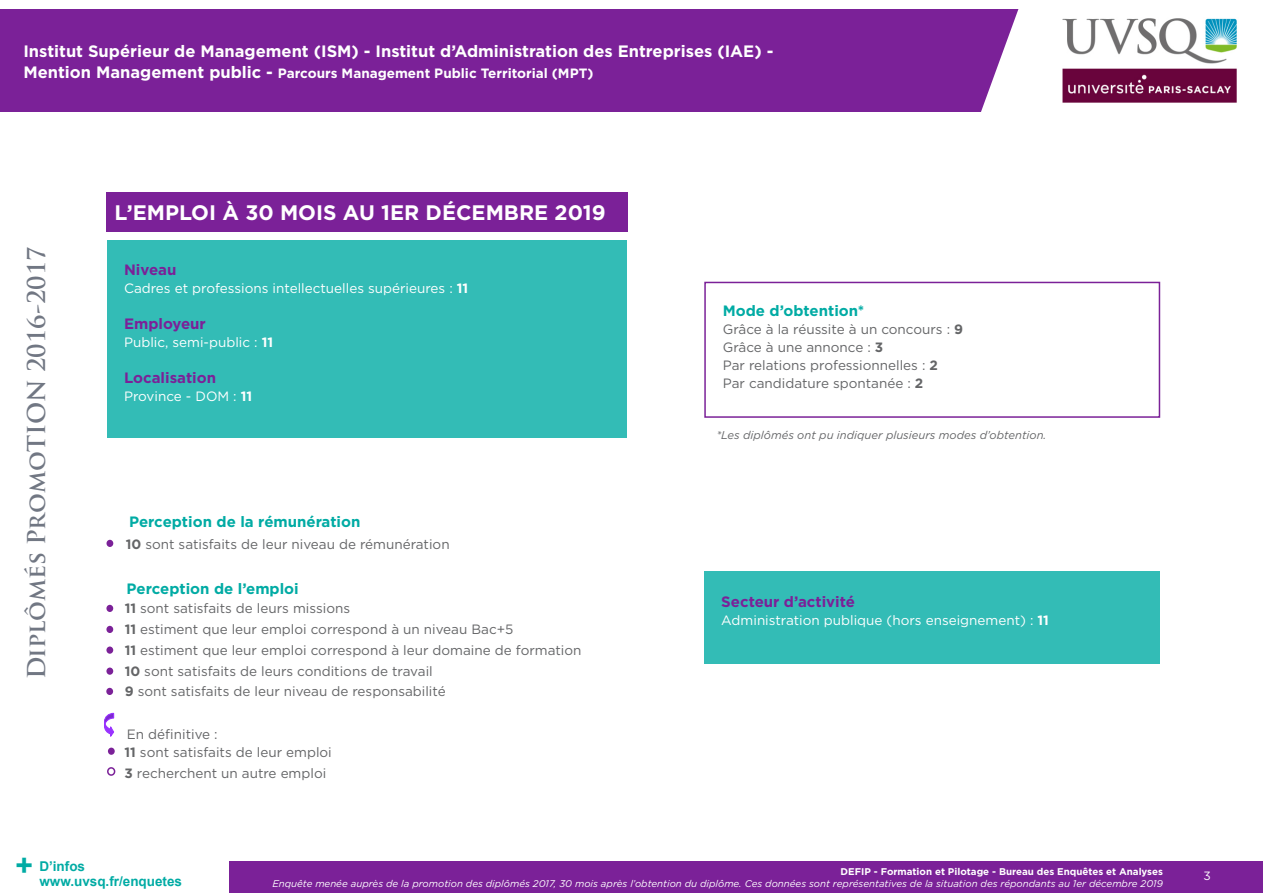
<style>
.page{position:relative;width:1263px;height:893px;background:#fff}
.page>*{position:absolute;margin:0;border:0;box-sizing:border-box;transform-origin:0 0}
.t1{font:700 30px "Arial";color:#00aba4}
.t2{font:700 24px "Trajan Pro";color:#717783}
.t3{font:700 21px "Gotham";color:#fff}
.t4{font:700 16.5px "Gotham";color:#fff}
.t5{font:700 15px "Gotham";color:#00aba4}
.t6{font:700 15px "Gotham";color:#7b2198}
.t7{font:13.5px "Gotham";color:#646567}
.t8{font:13.5px "Gotham";color:#fff}
.t9{font:700 13.5px "Gotham";color:#fff}
.t10{font:700 13.5px/15px "Arial";color:#00aba4}
.t11{font:12px "Gotham";color:#fff}
.Légendes_graphiques{font:italic 11.25px "Gotham";color:#646567}
.t12{font:italic 9.75px "Gotham";color:#fff}
.t13{font:700 9.75px "Gotham";color:#fff}
.s1{font-size:16.5px}
.s2{font-weight:700}
</style>
<div class="page">
<div style="left:0;top:861px;width:1263px;height:32px;background:#7b2198"></div>
<div style="left:0;top:836px;width:229px;height:57px;background:#fff"></div>
<div style="left:0;top:10px;width:1023px;height:102px;background:#7b2198"></div>
<svg style="left:963px;top:9px;width:60px;height:103px"></svg>
<img style="left:1062px;top:18px;width:175px;height:85px">
<div style="left:106px;top:192px;width:522px;height:40px;background:#7b2198"></div>
<div style="left:106px;top:540px;width:7px;height:7px;background:#7b2198;border-radius:50%"></div>
<div style="left:704px;top:572px;width:456px;height:92px;background:#33bcb6"></div>
<div style="left:704px;top:282px;width:456px;height:136px;border:2px solid #7b2198"></div>
<div style="left:107px;top:240px;width:519px;height:198px;background:#33bcb6"></div>
<svg style="left:104px;top:712px;width:11px;height:25px"></svg>
<div style="left:106px;top:605px;width:7px;height:7px;background:#7b2198;border-radius:50%"></div>
<div style="left:106px;top:626px;width:7px;height:7px;background:#7b2198;border-radius:50%"></div>
<div style="left:106px;top:646px;width:7px;height:8px;background:#7b2198;border-radius:50%"></div>
<div style="left:106px;top:667px;width:7px;height:8px;background:#7b2198;border-radius:50%"></div>
<div style="left:106px;top:688px;width:7px;height:7px;background:#7b2198;border-radius:50%"></div>
<div style="left:108px;top:748px;width:7px;height:7px;background:#7b2198;border-radius:50%"></div>
<div style="left:107px;top:767px;width:8px;height:9px;border:2px solid #7b2198;border-radius:50%"></div>
<p class="t4" style="left:23px;top:40px;width:751px">Institut Supérieur de Management (ISM) - Institut d’Administration des Entreprises (IAE) -</p>
<p class="t9" style="left:23px;top:64px;width:572px"><span class="s1">Mention Management public -</span> Parcours Management Public Territorial (MPT)</p>
<h2 class="t2" style="left:22px;top:679px;width:434px;rotate:-90deg">Diplômés PromoTION 2016-2017</h2>
<p class="t3" style="left:115px;top:199px;width:493px">L’EMPLOI À 30 MOIS AU 1ER DÉCEMBRE 2019</p>
<p class="t6" style="left:124px;top:260px;width:54px">Niveau</p>
<p class="t8" style="left:124px;top:280px;width:346px">Cadres et professions intellectuelles supérieures : <span class="s2">11</span></p>
<p class="t6" style="left:124px;top:314px;width:83px">Employeur</p>
<p class="t8" style="left:124px;top:334px;width:151px">Public, semi-public : <span class="s2">11</span></p>
<p class="t6" style="left:124px;top:368px;width:93px">Localisation</p>
<p class="t8" style="left:124px;top:388px;width:130px">Province - DOM : <span class="s2">11</span></p>
<p class="t5" style="left:129px;top:512px;width:233px">Perception de la rémunération</p>
<p class="t7" style="left:126px;top:536px;width:325px"><span class="s2">10</span> sont satisfaits de leur niveau de rémunération</p>
<p class="t5" style="left:127px;top:579px;width:174px">Perception de l’emploi</p>
<p class="t7" style="left:125px;top:600px;width:227px"><span class="s2">11</span> sont satisfaits de leurs missions</p>
<p class="t7" style="left:125px;top:621px;width:390px"><span class="s2">11</span> estiment que leur emploi correspond à un niveau Bac+5</p>
<p class="t7" style="left:125px;top:642px;width:458px"><span class="s2">11</span> estiment que leur emploi correspond à leur domaine de formation</p>
<p class="t7" style="left:125px;top:663px;width:310px"><span class="s2">10</span> sont satisfaits de leurs conditions de travail</p>
<p class="t7" style="left:125px;top:683px;width:323px"><span class="s2">9</span> sont satisfaits de leur niveau de responsabilité</p>
<p class="t7" style="left:127px;top:725px;width:92px">En définitive :</p>
<p class="t7" style="left:125px;top:744px;width:209px"><span class="s2">11</span> sont satisfaits de leur emploi</p>
<p class="t7" style="left:125px;top:765px;width:203px"><span class="s2">3</span> recherchent un autre emploi</p>
<p class="t5" style="left:723px;top:301px;width:143px">Mode d’obtention*</p>
<p class="t7" style="left:723px;top:321px;width:242px">Grâce à la réussite à un concours : <span class="s2">9</span></p>
<p class="t7" style="left:723px;top:339px;width:162px">Grâce à une annonce : <span class="s2">3</span></p>
<p class="t7" style="left:723px;top:357px;width:217px">Par relations professionnelles : <span class="s2">2</span></p>
<p class="t7" style="left:723px;top:375px;width:202px">Par candidature spontanée : <span class="s2">2</span></p>
<p class="Légendes_graphiques" style="left:716px;top:428px;width:332px">*Les diplômés ont pu indiquer plusieurs modes d’obtention.</p>
<p class="t6" style="left:721px;top:592px;width:135px">Secteur d’activité</p>
<p class="t8" style="left:721px;top:612px;width:329px">Administration publique (hors enseignement) : <span class="s2">11</span></p>
<h1 class="t1" style="left:15px;top:845px;width:19px">+</h1>
<p class="t10" style="left:39px;top:859px;width:144px">D’infos www.uvsq.fr/enquetes</p>
<p class="t13" style="left:841px;top:865px;width:324px">DEFIP - Formation et Pilotage - Bureau des Enquêtes et Analyses</p>
<p class="t12" style="left:272px;top:877px;width:892px">Enquête menée auprès de la promotion des diplômés 2017, 30 mois après l’obtention du diplôme. Ces données sont représentatives de la situation des répondants au 1er décembre 2019</p>
<p class="t11" style="left:1203px;top:868px;width:9px">3</p>
</div>
